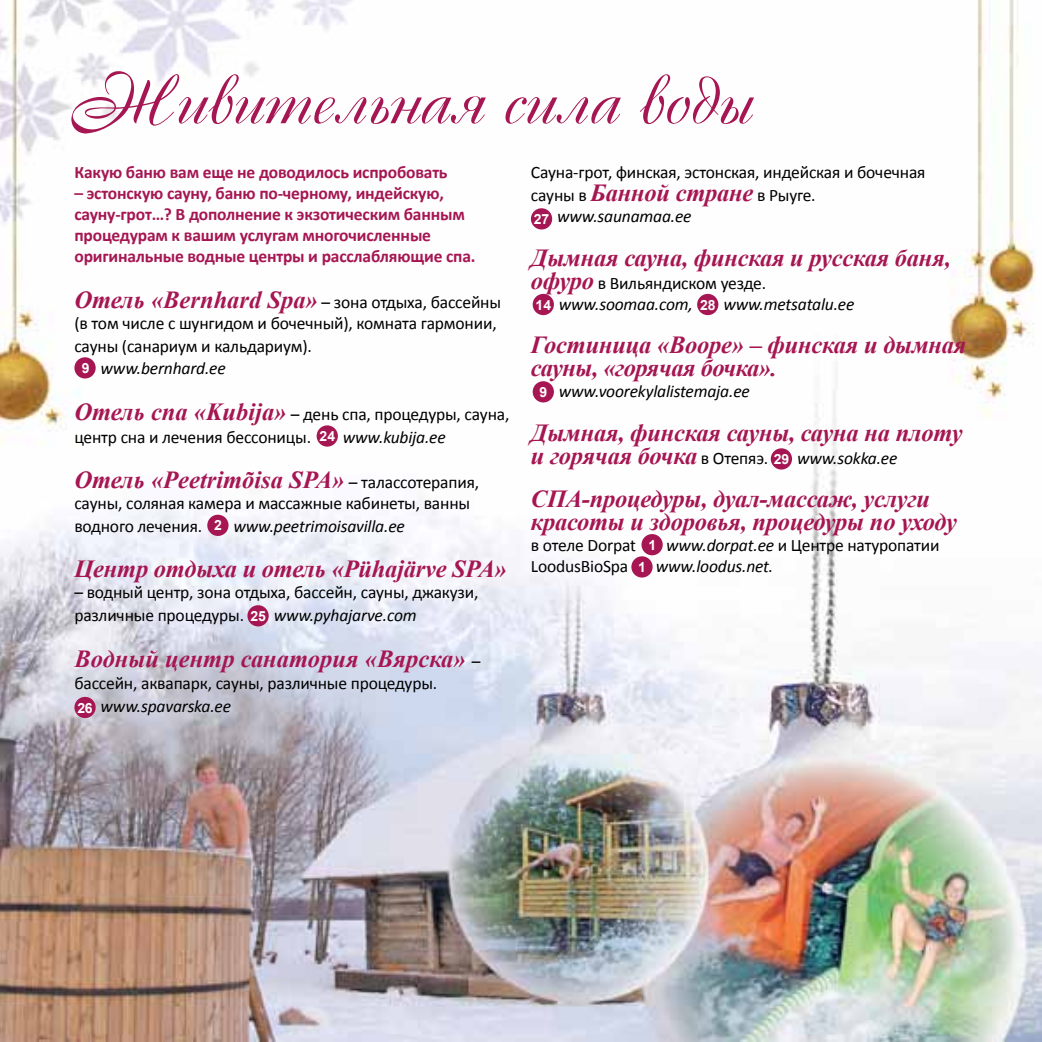
<style>
.page{position:relative;width:1042px;height:1042px;background:#fff}
.page>*{position:absolute;margin:0;border:0;box-sizing:border-box;transform-origin:0 0}
.t1{font:70px "Cassandra";letter-spacing:-.01em;color:#a51652}
.t2{font:italic 700 24.5px/22.8px "Times New Roman";letter-spacing:-.01em;color:#a51652}
.t3{font:17.5px/22.8px "Calibri";letter-spacing:-.01em;color:#000}
.t4{font:700 17.5px/21px "Calibri";letter-spacing:-.01em;color:#a51652}
.t5{font:italic 17.5px "Calibri";letter-spacing:-.01em;color:#000}
.t6{font:700 14px "Arial";color:#fff}
.s1{font-family:"Times New Roman";font-weight:700;font-style:italic;font-size:24.5px;color:#a51652}
.s2{font-style:italic}
.s3{font-family:"Calibri";font-weight:400;font-style:normal;font-size:17.5px;color:#000}
</style>
<div class="page">
<img style="left:0;top:0;width:1042px;height:1042px">
<div style="left:74px;top:357px;width:22px;height:21px;background:#a51652;border-radius:50%"></div>
<div style="left:247px;top:605px;width:22px;height:21px;background:#a51652;border-radius:50%"></div>
<div style="left:74px;top:697px;width:22px;height:21px;background:#a51652;border-radius:50%"></div>
<div style="left:531px;top:208px;width:21px;height:21px;background:#a51652;border-radius:50%"></div>
<div style="left:317px;top:425px;width:21px;height:22px;background:#a51652;border-radius:50%"></div>
<div style="left:207px;top:515px;width:21px;height:21px;background:#a51652;border-radius:50%"></div>
<div style="left:533px;top:294px;width:21px;height:21px;background:#a51652;border-radius:50%"></div>
<div style="left:533px;top:381px;width:21px;height:21px;background:#a51652;border-radius:50%"></div>
<div style="left:641px;top:534px;width:22px;height:21px;background:#a51652;border-radius:50%"></div>
<div style="left:771px;top:448px;width:21px;height:21px;background:#a51652;border-radius:50%"></div>
<div style="left:631px;top:556px;width:21px;height:21px;background:#a51652;border-radius:50%"></div>
<div style="left:697px;top:294px;width:21px;height:21px;background:#a51652;border-radius:50%"></div>
<h1 class="t1" style="left:64px;top:55px;width:688px">Живительная сила воды</h1>
<p class="t4" style="left:74px;top:161px;width:375px">Какую баню вам еще не доводилось испробовать</p>
<p class="t4" style="left:74px;top:182px;width:403px">– эстонскую сауну, баню по-черному, индейскую, сауну-грот…? В дополнение к экзотическим банным процедурам к вашим услугам многочисленные оригинальные водные центры и расслабляющие спа.</p>
<p class="t3" style="left:74px;top:291px;width:428px;line-height:21px"><span class="s1">Отель «Bernhard Spa»</span> – зона отдыха, бассейны (в том числе с шунгидом и бочечный), комната гармонии,</p>
<p class="t3" style="left:74px;top:334px;width:239px">сауны (санариум и кальдариум).</p>
<p class="t5" style="left:101px;top:358px;width:127px">www.bernhard.ee</p>
<p class="t3" style="left:74px;top:402px;width:436px"><span class="s1">Отель спа «Kubija»</span> – день спа, процедуры, сауна, центр сна и лечения бессоницы.</p>
<p class="t3" style="left:531px;top:160px;width:396px">Сауна-грот, финская, эстонская, индейская и бочечная сауны в <span class="s1">Банной стране</span> в Рыуге.</p>
<p class="t5" style="left:557px;top:205px;width:136px">www.saunamaa.ee</p>
<h2 class="t2" style="left:531px;top:246px;width:421px">Дымная сауна, финская и русская баня,</h2>
<p class="t3" style="left:559px;top:271px;width:209px;line-height:21px;text-indent:-28px"><span class="s1">офуро</span> в Вильяндиском уезде. <span class="s2">www.soomaa.com,</span></p>
<p class="t6" style="left:534px;top:210px;width:17px">27</p>
<p class="t5" style="left:723px;top:293px;width:133px">www.metsatalu.ee</p>
<h2 class="t2" style="left:531px;top:333px;width:437px">Гостиница «Вооре» – финская и дымная сауны, «горячая бочка».</h2>
<p class="t5" style="left:559px;top:380px;width:192px">www.voorekylalistemaja.ee</p>
<h2 class="t2" style="left:531px;top:421px;width:433px">Дымная, финская сауны, сауна на плоту и горячая бочка <span class="s3">в Отепяэ.</span></h2>
<p class="t6" style="left:535px;top:295px;width:17px">14</p>
<p class="t6" style="left:700px;top:295px;width:17px">28</p>
<p class="t6" style="left:82px;top:358px;width:9px">9</p>
<p class="t6" style="left:539px;top:383px;width:9px">9</p>
<p class="t5" style="left:343px;top:426px;width:104px">www.kubija.ee</p>
<h2 class="t2" style="left:74px;top:468px;width:406px">Отель «Peetrimõisa SPA» <span class="s3">– талассотерапия,</span></h2>
<p class="t3" style="left:74px;top:491px;width:397px">сауны, соляная камера и массажные кабинеты, ванны водного лечения.</p>
<p class="t6" style="left:319px;top:427px;width:17px">24</p>
<p class="t5" style="left:797px;top:447px;width:102px">www.sokka.ee</p>
<h2 class="t2" style="left:531px;top:487px;width:428px">СПА-процедуры, дуал-массаж, услуги красоты и здоровья, процедуры по уходу</h2>
<p class="t3" style="left:531px;top:533px;width:107px">в отеле Dorpat</p>
<p class="t3" style="left:666px;top:533px;width:275px"><span class="s2">www.dorpat.ee</span> и Центре натуропатии</p>
<p class="t3" style="left:531px;top:554px;width:99px">LoodusBioSpa</p>
<p class="t5" style="left:656px;top:555px;width:119px">www.loodus.net.</p>
<p class="t6" style="left:774px;top:450px;width:17px">29</p>
<p class="t5" style="left:233px;top:515px;width:173px">www.peetrimoisavilla.ee</p>
<h2 class="t2" style="left:74px;top:557px;width:434px">Центр отдыха и отель «Pühajärve SPA»</h2>
<p class="t3" style="left:74px;top:580px;width:406px">– водный центр, зона отдыха, бассейн, сауны, джакузи, различные процедуры.</p>
<p class="t6" style="left:214px;top:516px;width:9px">2</p>
<p class="t6" style="left:648px;top:535px;width:9px">1</p>
<p class="t6" style="left:638px;top:558px;width:9px">1</p>
<p class="t5" style="left:274px;top:604px;width:144px">www.pyhajarve.com</p>
<h2 class="t2" style="left:74px;top:646px;width:408px">Водный центр санатория «Вярска» <span class="s3">–</span></h2>
<p class="t3" style="left:74px;top:671px;width:364px">бассейн, аквапарк, сауны, различные процедуры.</p>
<p class="t5" style="left:101px;top:695px;width:132px">www.spavarska.ee</p>
<p class="t6" style="left:250px;top:607px;width:17px">25</p>
<p class="t6" style="left:78px;top:698px;width:17px">26</p>
</div>
